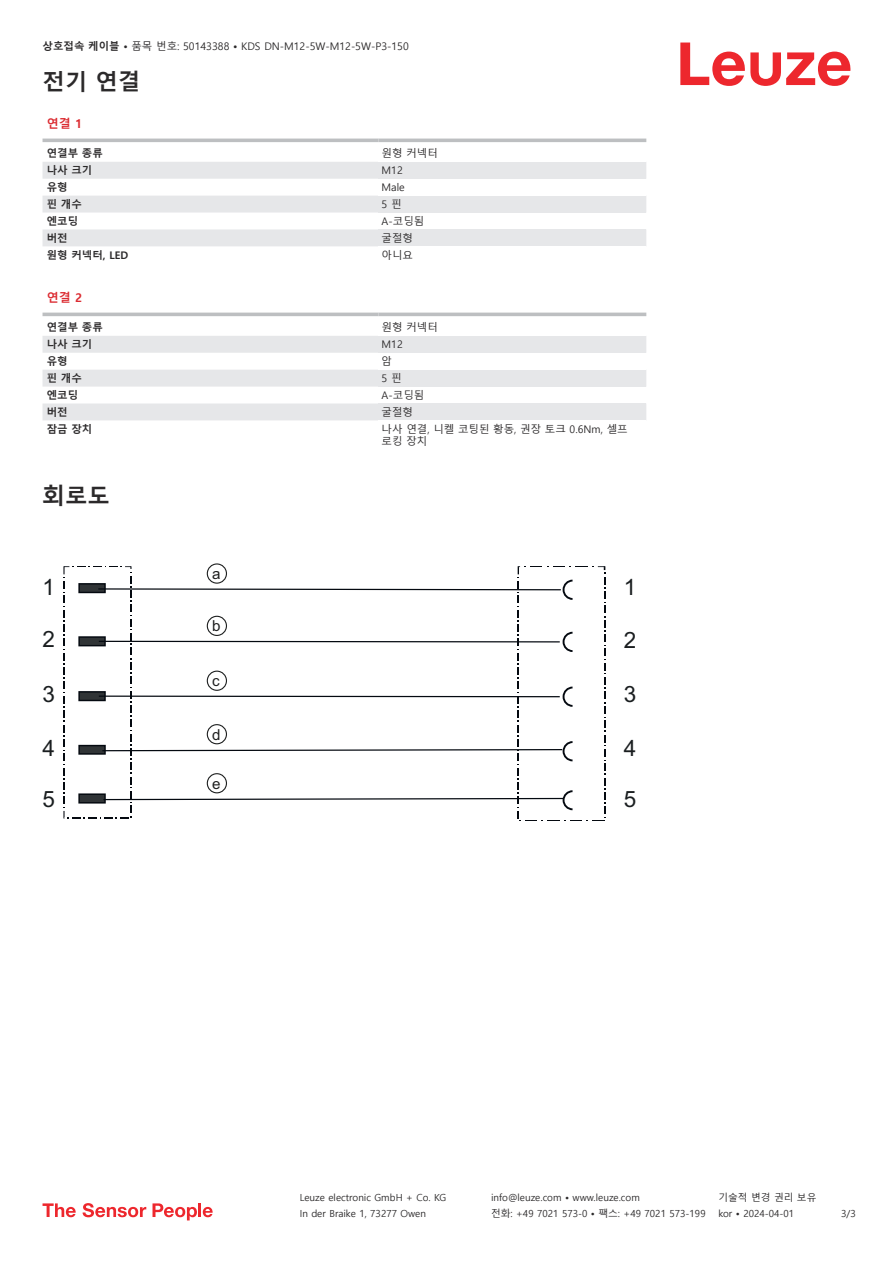
<style>
.page{position:relative;width:893px;height:1263px;background:#fff}
.page>*{position:absolute;margin:0;border:0;box-sizing:border-box;transform-origin:0 0}
.t1{font:22.5px "Arial";color:#1a1e20}
.t2{font:700 22.5px "Malgun Gothic";color:#2b292a}
.t3{font:15.15px "Arial";color:#1f2020}
.t4{font:700 12px "Malgun Gothic";color:#db2a30}
.t5{font:10.5px/12.6px "Malgun Gothic";color:#2b292a}
.t6{font:700 10.5px "Malgun Gothic";color:#2b292a}
.t7{font:9.75px "Malgun Gothic";color:#2b292a}
.s1{font-weight:700}
</style>
<div class="page">
<svg style="left:680px;top:43px;width:170px;height:43px"></svg>
<svg style="left:43px;top:138px;width:603px;height:1px"></svg>
<svg style="left:43px;top:162px;width:335px;height:84px;fill:#e6e7e9"></svg>
<hr style="left:43px;top:139px;width:335px;height:3px;background:#bdbfc1">
<hr style="left:378px;top:139px;width:268px;height:3px;background:#bdbfc1">
<div style="left:378px;top:162px;width:268px;height:17px;background:#e6e7e9"></div>
<div style="left:378px;top:196px;width:268px;height:17px;background:#e6e7e9"></div>
<div style="left:378px;top:229px;width:268px;height:17px;background:#e6e7e9"></div>
<svg style="left:43px;top:312px;width:603px;height:109px"></svg>
<svg style="left:43px;top:336px;width:335px;height:84px;fill:#e6e7e9"></svg>
<hr style="left:43px;top:313px;width:335px;height:3px;background:#bdbfc1">
<hr style="left:378px;top:313px;width:268px;height:3px;background:#bdbfc1">
<div style="left:378px;top:319px;width:268px;height:17px;background:#fff"></div>
<div style="left:378px;top:336px;width:268px;height:17px;background:#e6e7e9"></div>
<div style="left:378px;top:353px;width:268px;height:17px;background:#fff"></div>
<div style="left:378px;top:370px;width:268px;height:17px;background:#e6e7e9"></div>
<div style="left:378px;top:387px;width:268px;height:16px;background:#fff"></div>
<div style="left:378px;top:403px;width:268px;height:17px;background:#e6e7e9"></div>
<div style="left:378px;top:420px;width:268px;height:30px;background:#fff"></div>
<svg style="left:43px;top:1203px;width:33px;height:14px"></svg>
<svg style="left:83px;top:1203px;width:63px;height:14px"></svg>
<svg style="left:153px;top:1203px;width:44px;height:17px"></svg>
<hr style="left:198px;top:1203px;width:3px;height:14px;background:#ed272d">
<svg style="left:203px;top:1207px;width:10px;height:10px"></svg>
<div style="left:207px;top:563px;width:20px;height:21px;border:1px solid #1e2020;border-radius:50%"></div>
<svg style="left:63px;top:566px;width:542px;height:255px"></svg>
<p class="t5" style="left:43px;top:40px;width:368px"><span class="s1">상호접속 케이블 •</span> 품목 번호: 50143388 <span class="s1">•</span> KDS DN-M12-5W-M12-5W-P3-150</p>
<h1 class="t2" style="left:43px;top:69px;width:99px">전기 연결</h1>
<p class="t4" style="left:47px;top:116px;width:37px">연결 1</p>
<p class="t6" style="left:47px;top:147px;width:58px">연결부 종류</p>
<p class="t5" style="left:382px;top:147px;width:58px">원형 커넥터</p>
<p class="t6" style="left:47px;top:164px;width:47px">나사 크기</p>
<p class="t5" style="left:382px;top:164px;width:23px">M12</p>
<p class="t6" style="left:47px;top:181px;width:22px">유형</p>
<p class="t5" style="left:382px;top:181px;width:25px">Male</p>
<p class="t6" style="left:47px;top:198px;width:37px">핀 개수</p>
<p class="t5" style="left:382px;top:198px;width:21px">5 핀</p>
<p class="t6" style="left:47px;top:215px;width:33px">엔코딩</p>
<p class="t5" style="left:382px;top:215px;width:44px">A-코딩됨</p>
<p class="t6" style="left:47px;top:232px;width:22px">버전</p>
<p class="t5" style="left:382px;top:232px;width:33px">굴절형</p>
<p class="t6" style="left:47px;top:249px;width:83px">원형 커넥터, LED</p>
<p class="t5" style="left:382px;top:249px;width:33px">아니요</p>
<p class="t4" style="left:47px;top:290px;width:37px">연결 2</p>
<p class="t6" style="left:47px;top:321px;width:58px">연결부 종류</p>
<p class="t5" style="left:382px;top:321px;width:58px">원형 커넥터</p>
<p class="t6" style="left:47px;top:338px;width:47px">나사 크기</p>
<p class="t5" style="left:382px;top:338px;width:23px">M12</p>
<p class="t6" style="left:47px;top:355px;width:22px">유형</p>
<p class="t5" style="left:382px;top:355px;width:12px">암</p>
<p class="t6" style="left:47px;top:372px;width:37px">핀 개수</p>
<p class="t5" style="left:382px;top:372px;width:21px">5 핀</p>
<p class="t6" style="left:47px;top:389px;width:33px">엔코딩</p>
<p class="t5" style="left:382px;top:389px;width:44px">A-코딩됨</p>
<p class="t6" style="left:47px;top:406px;width:22px">버전</p>
<p class="t5" style="left:382px;top:406px;width:33px">굴절형</p>
<p class="t6" style="left:47px;top:423px;width:47px">잠금 장치</p>
<p class="t5" style="left:382px;top:423px;width:248px">나사 연결, 니켈 코팅된 황동, 권장 토크 0.6Nm, 셀프 로킹 장치</p>
<h1 class="t2" style="left:43px;top:483px;width:69px">회로도</h1>
<h1 class="t1" style="left:43px;top:574px;width:14px">1</h1>
<h1 class="t1" style="left:43px;top:626px;width:14px">2</h1>
<h1 class="t1" style="left:43px;top:681px;width:14px">3</h1>
<h1 class="t1" style="left:43px;top:735px;width:14px">4</h1>
<h1 class="t1" style="left:43px;top:786px;width:14px">5</h1>
<h2 class="t3" style="left:212px;top:565px;width:10px">a</h2>
<h2 class="t3" style="left:212px;top:617px;width:10px">b</h2>
<h2 class="t3" style="left:212px;top:672px;width:9px">c</h2>
<h2 class="t3" style="left:212px;top:725px;width:10px">d</h2>
<h2 class="t3" style="left:212px;top:774px;width:10px">e</h2>
<h1 class="t1" style="left:624px;top:574px;width:14px">1</h1>
<h1 class="t1" style="left:624px;top:627px;width:14px">2</h1>
<h1 class="t1" style="left:624px;top:681px;width:14px">3</h1>
<h1 class="t1" style="left:624px;top:735px;width:14px">4</h1>
<h1 class="t1" style="left:624px;top:786px;width:14px">5</h1>
<p class="t7" style="left:300px;top:1192px;width:148px">Leuze electronic GmbH + Co. KG</p>
<p class="t7" style="left:491px;top:1192px;width:150px">info@leuze.com • www.leuze.com</p>
<p class="t7" style="left:718px;top:1192px;width:100px">기술적 변경 권리 보유</p>
<p class="t7" style="left:300px;top:1208px;width:128px">In der Braike 1, 73277 Owen</p>
<p class="t7" style="left:491px;top:1208px;width:216px">전화: +49 7021 573-0 • 팩스: +49 7021 573-199</p>
<p class="t7" style="left:718px;top:1208px;width:77px">kor • 2024-04-01</p>
<p class="t7" style="left:841px;top:1208px;width:16px">3/3</p>
</div>
